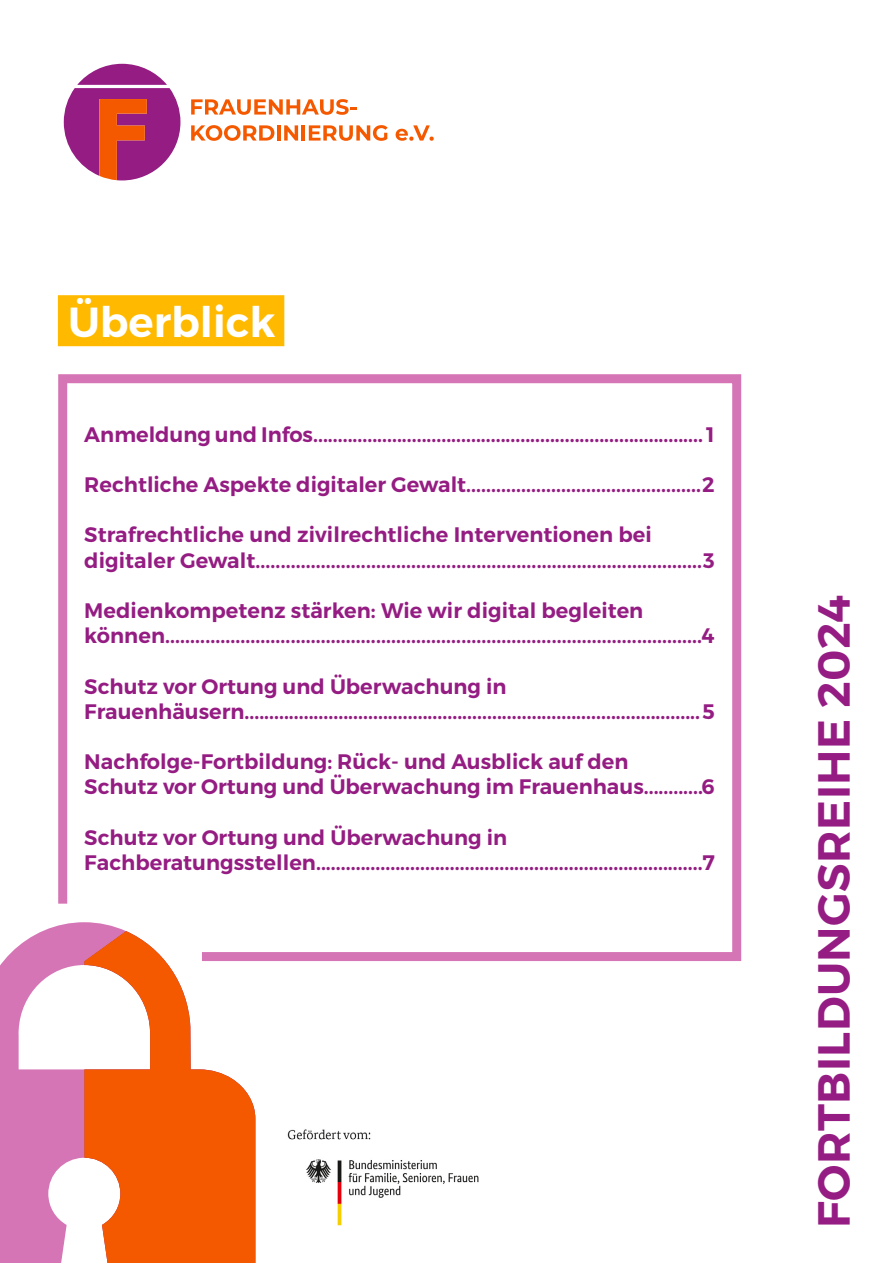
<style>
.page{position:relative;width:893px;height:1263px;background:#fff}
.page>*{position:absolute;margin:0;border:0;box-sizing:border-box;transform-origin:0 0}
.t1{font:600 45px "Montserrat";letter-spacing:.01em;color:#941c82}
.t2{font:600 42px "Montserrat";color:#fff}
.t3{font:600 21px "Montserrat";color:#941c82}
</style>
<div class="page">
<div style="left:58px;top:295px;width:226px;height:51px;background:#ffba00"></div>
<svg style="left:191px;top:99px;width:166px;height:16px"></svg>
<svg style="left:191px;top:125px;width:83px;height:16px"></svg>
<hr style="left:277px;top:125px;width:4px;height:16px;background:#f55900">
<svg style="left:284px;top:125px;width:14px;height:16px"></svg>
<hr style="left:302px;top:125px;width:3px;height:16px;background:#f55900">
<svg style="left:309px;top:125px;width:79px;height:16px"></svg>
<svg style="left:396px;top:125px;width:38px;height:16px"></svg>
<svg style="left:64px;top:64px;width:116px;height:116px"></svg>
<svg style="left:0;top:927px;width:84px;height:336px"></svg>
<svg style="left:84px;top:965px;width:171px;height:298px;fill:#f55900"></svg>
<svg style="left:54px;top:374px;width:688px;height:591px"></svg>
<img style="left:287px;top:1129px;width:192px;height:97px">
<h2 class="t2" style="left:68px;top:296px;width:209px">Überblick</h2>
<p class="t3" style="left:84px;top:421px;width:632px">Anmeldung und Infos...............................................................................1</p>
<p class="t3" style="left:84px;top:471px;width:632px">Rechtliche Aspekte digitaler Gewalt...............................................2</p>
<p class="t3" style="left:84px;top:522px;width:569px">Strafrechtliche und zivilrechtliche Interventionen bei</p>
<p class="t3" style="left:84px;top:547px;width:632px">digitaler Gewalt.........................................................................................3</p>
<p class="t3" style="left:84px;top:597px;width:560px">Medienkompetenz stärken: Wie wir digital begleiten</p>
<p class="t3" style="left:84px;top:623px;width:632px">können...........................................................................................................4</p>
<p class="t3" style="left:84px;top:673px;width:424px">Schutz vor Ortung und Überwachung in</p>
<p class="t3" style="left:84px;top:698px;width:632px">Frauenhäusern............................................................................................5</p>
<p class="t3" style="left:84px;top:749px;width:546px">Nachfolge-Fortbildung: Rück- und Ausblick auf den</p>
<p class="t3" style="left:84px;top:774px;width:632px">Schutz vor Ortung und Überwachung im Frauenhaus............6</p>
<p class="t3" style="left:84px;top:824px;width:425px">Schutz vor Ortung und Überwachung in</p>
<p class="t3" style="left:84px;top:849px;width:632px">Fachberatungsstellen..............................................................................7</p>
<h1 class="t1" style="left:806px;top:1228px;width:635px;rotate:-90deg">FORTBILDUNGSREIHE 2024</h1>
</div>
